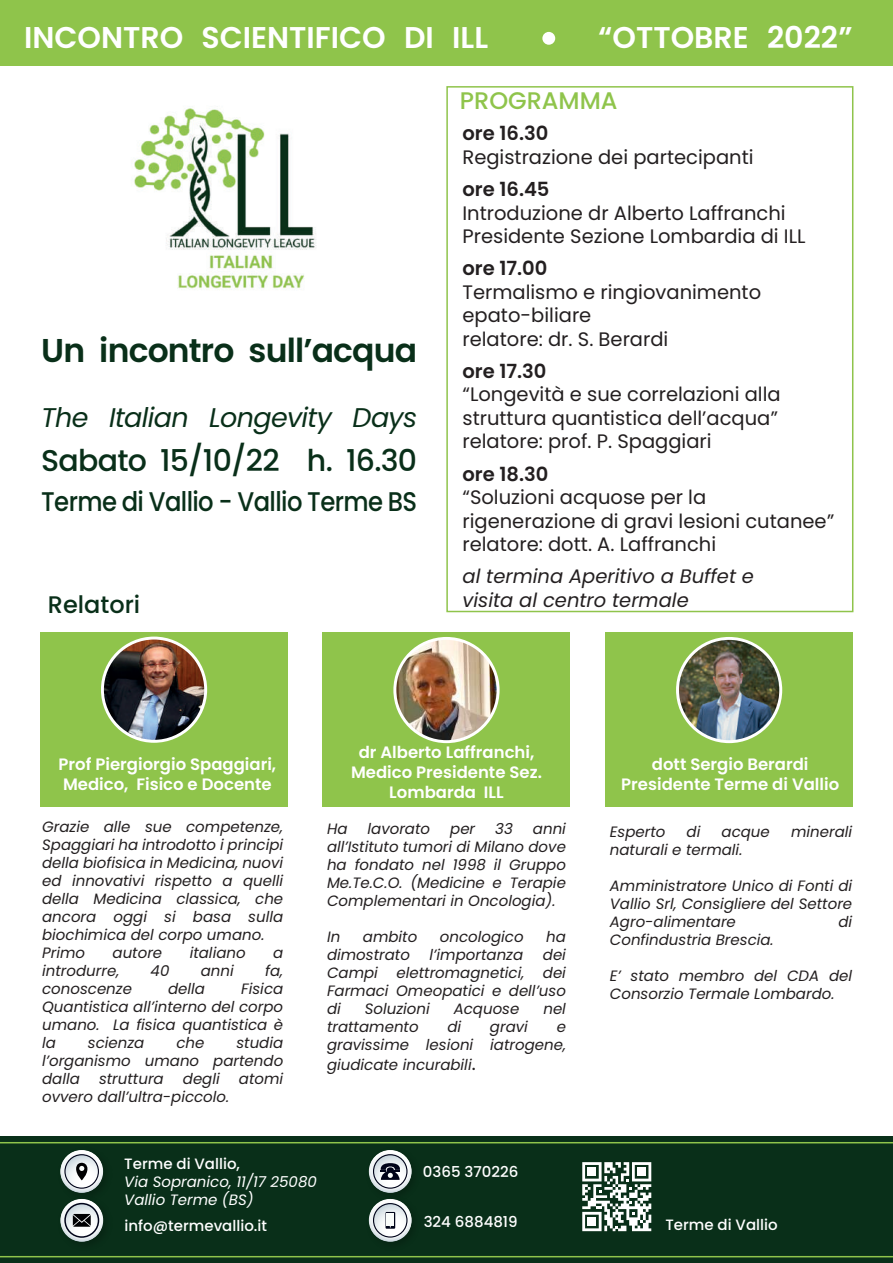
<style>
.page{position:relative;width:893px;height:1263px;background:#fff}
.page>*{position:absolute;margin:0;border:0;box-sizing:border-box;transform-origin:0 0}
.t1{font:600 33px "Poppins";letter-spacing:-.025em;color:#092f19}
.t2{font:600 30px "Poppins";color:#fff}
.t3{font:500 30px "Poppins";letter-spacing:-.025em;color:#092f19}
.t4{font:500 27px "Poppins";letter-spacing:-.025em;color:#092f19;scale:.9 1}
.t5{font:italic 27px "Poppins";letter-spacing:-.025em;color:#092f19}
.t6{font:500 24px "Poppins";color:#8fc44b}
.t7{font:500 24px "Poppins";color:#092f19}
.t8{font:19.5px/23.4px "Poppins";color:#231f20}
.t9{font:italic 19.5px/23.4px "Poppins";color:#231f20}
.t10{font:600 19.5px "Poppins";color:#231f20}
.t11{font:600 16.5px/19.8px "Poppins";color:#fff;text-align:center}
.t12{font:italic 15px/18px "Poppins";color:#231f20;text-align:justify}
.t13{font:500 15px "Poppins";color:#fff}
.t14{font:italic 15px/18px "Poppins";color:#fff}
.s1{font-weight:500;font-style:normal;font-size:16.5px}
</style>
<div class="page">
<img style="left:134px;top:106px;width:182px;height:184px">
<div style="left:446px;top:86px;width:407px;height:526px;border:2px solid #8fc44b"></div>
<div style="left:0;top:1137px;width:893px;height:126px;background:#092f19"></div>
<svg style="left:60px;top:1150px;width:43px;height:43px"></svg>
<svg style="left:369px;top:1199px;width:43px;height:43px"></svg>
<svg style="left:369px;top:1205px;width:42px;height:36px;background:#b4bdbe"></svg>
<img style="left:368px;top:1169px;width:37px;height:36px">
<svg style="left:369px;top:1150px;width:42px;height:43px"></svg>
<svg style="left:60px;top:1199px;width:43px;height:43px"></svg>
<svg style="left:61px;top:1199px;width:42px;height:42px"></svg>
<hr style="left:0;top:1142px;width:893px;height:1px;background:#8fc44b">
<hr style="left:0;top:1256px;width:893px;height:1px;background:#8fc44b">
<svg style="left:582px;top:1162px;width:69px;height:69px"></svg>
<div style="left:588px;top:1168px;width:8px;height:8px;background:#fff"></div>
<div style="left:638px;top:1168px;width:8px;height:8px;background:#fff"></div>
<div style="left:588px;top:1217px;width:8px;height:8px;background:#fff"></div>
<div style="left:0;top:0;width:893px;height:65px;background:#8fc44b"></div>
<div style="left:323px;top:632px;width:247px;height:175px;background:#8fc44b"></div>
<div style="left:40px;top:632px;width:247px;height:175px;background:#8fc44b"></div>
<div style="left:605px;top:632px;width:248px;height:175px;background:#8fc44b"></div>
<svg style="left:101px;top:637px;width:106px;height:106px"></svg>
<img style="left:104px;top:639px;width:100px;height:101px;border-radius:50px">
<svg style="left:393px;top:637px;width:107px;height:106px"></svg>
<img style="left:396px;top:640px;width:101px;height:100px;border-radius:50px">
<svg style="left:676px;top:637px;width:106px;height:106px"></svg>
<img style="left:679px;top:640px;width:100px;height:100px;border-radius:50px">
<div style="left:542px;top:32px;width:13px;height:13px;background:#fff;border-radius:50%"></div>
<h2 class="t2" style="left:24px;top:20px;width:465px">INCONTRO SCIENTIFICO DI ILL</h2>
<h2 class="t2" style="left:598px;top:20px;width:256px">“OTTOBRE 2022”</h2>
<h1 class="t1" style="left:41px;top:331px;width:377px">Un incontro sull’acqua</h1>
<h3 class="t5" style="left:41px;top:402px;width:377px">The Italian Longevity Days</h3>
<h2 class="t3" style="left:41px;top:443px;width:377px">Sabato 15/10/22 h. 16.30</h2>
<h3 class="t4" style="left:41px;top:485px;width:419px">Terme di Vallio - Vallio Terme BS</h3>
<h3 class="t7" style="left:48px;top:590px;width:94px">Relatori</h3>
<h3 class="t6" style="left:460px;top:87px;width:159px">PROGRAMMA</h3>
<h3 class="t10" style="left:462px;top:122px;width:87px">ore 16.30</h3>
<h3 class="t8" style="left:462px;top:145px;width:293px">Registrazione dei partecipanti</h3>
<h3 class="t10" style="left:462px;top:178px;width:89px">ore 16.45</h3>
<h3 class="t8" style="left:462px;top:201px;width:345px">Introduzione dr Alberto Laffranchi<br>Presidente Sezione Lombardia di ILL</h3>
<h3 class="t10" style="left:462px;top:257px;width:87px">ore 17.00</h3>
<h3 class="t8" style="left:462px;top:280px;width:300px">Termalismo e ringiovanimento epato-biliare<br>relatore: dr. S. Berardi</h3>
<h3 class="t10" style="left:462px;top:360px;width:86px">ore 17.30</h3>
<h3 class="t8" style="left:462px;top:383px;width:320px">“Longevità e sue correlazioni alla struttura quantistica dell’acqua” relatore: prof. P. Spaggiari</h3>
<h3 class="t10" style="left:462px;top:463px;width:87px">ore 18.30</h3>
<h3 class="t8" style="left:462px;top:486px;width:373px">“Soluzioni acquose per la rigenerazione di gravi lesioni cutanee” relatore: dott. A. Laffranchi</h3>
<h3 class="t9" style="left:462px;top:565px;width:293px">al termina Aperitivo a Buffet e visita al centro termale</h3>
<p class="t11" style="left:59px;top:755px;width:219px;text-align:left">Prof Piergiorgio Spaggiari,<br>Medico, Fisico e Docente</p>
<p class="t12" style="left:42px;top:817px;width:243px;text-align:left">Grazie alle sue competenze,<br>Spaggiari ha introdotto i principi della biofisica in Medicina, nuovi ed innovativi rispetto a quelli della Medicina classica, che ancora oggi si basa sulla biochimica del corpo umano.<br>Primo</p>
<p class="t12" style="left:113px;top:943px;width:51px">autore</p>
<p class="t12" style="left:190px;top:943px;width:58px">italiano</p>
<p class="t12" style="left:273px;top:943px;width:12px">a</p>
<p class="t12" style="left:42px;top:961px;width:79px">introdurre,</p>
<p class="t12" style="left:151px;top:961px;width:20px">40</p>
<p class="t12" style="left:201px;top:961px;width:35px">anni</p>
<p class="t12" style="left:265px;top:961px;width:20px">fa,</p>
<p class="t12" style="left:42px;top:979px;width:91px">conoscenze</p>
<p class="t12" style="left:168px;top:979px;width:38px">della</p>
<p class="t12" style="left:42px;top:979px;width:243px;text-indent:199px">Fisica Quantistica all’interno del corpo umano. La fisica quantistica è la</p>
<p class="t12" style="left:42px;top:1033px;width:243px;text-indent:194px">studia l’organismo umano partendo dalla</p>
<p class="t12" style="left:88px;top:1033px;width:58px">scienza</p>
<p class="t12" style="left:176px;top:1033px;width:30px">che</p>
<p class="t12" style="left:99px;top:1069px;width:66px">struttura</p>
<p class="t12" style="left:183px;top:1069px;width:38px">degli</p>
<p class="t12" style="left:239px;top:1069px;width:46px">atomi</p>
<p class="t12" style="left:42px;top:1087px;width:189px">ovvero dall’ultra-piccolo.</p>
<p class="t11" style="left:351px;top:743px;width:192px">dr Alberto Laffranchi,<br>Medico Presidente Sez.<br>Lombarda ILL</p>
<p class="t12" style="left:327px;top:820px;width:240px;text-indent:206px">anni all’Istituto tumori di Milano dove ha fondato nel 1998 il Gruppo Me.Te.C.O. (Medicine e Terapie Complementari in Oncologia).</p>
<p class="t12" style="left:327px;top:928px;width:15px">In</p>
<p class="t12" style="left:363px;top:928px;width:56px">ambito</p>
<p class="t12" style="left:440px;top:928px;width:85px">oncologico</p>
<p class="t12" style="left:546px;top:928px;width:21px">ha</p>
<p class="t12" style="left:327px;top:946px;width:84px">dimostrato</p>
<p class="t12" style="left:430px;top:946px;width:95px">l’importanza</p>
<p class="t12" style="left:327px;top:820px;width:22px">Ha</p>
<p class="t12" style="left:368px;top:820px;width:64px">lavorato</p>
<p class="t12" style="left:450px;top:820px;width:27px">per</p>
<p class="t12" style="left:495px;top:820px;width:19px">33</p>
<p class="t12" style="left:327px;top:946px;width:240px;text-indent:216px">dei Campi elettromagnetici, dei Farmaci Omeopatici e dell’uso di</p>
<p class="t12" style="left:365px;top:1000px;width:67px">Soluzioni</p>
<p class="t12" style="left:454px;top:1000px;width:67px">Acquose</p>
<p class="t12" style="left:543px;top:1000px;width:24px">nel</p>
<p class="t12" style="left:327px;top:1018px;width:93px">trattamento</p>
<p class="t12" style="left:447px;top:1018px;width:15px">di</p>
<p class="t12" style="left:490px;top:1018px;width:39px">gravi</p>
<p class="t12" style="left:327px;top:1018px;width:240px;text-align:right">e<br>gravissime lesioni iatrogene,</p>
<p class="t12" style="left:327px;top:1055px;width:150px">giudicate incurabili<span class="s1">.</span></p>
<p class="t13" style="left:124px;top:1155px;width:117px">Terme di Vallio,</p>
<p class="t14" style="left:124px;top:1173px;width:194px">Via Sopranico, 11/17 25080<br>Vallio Terme (BS)</p>
<p class="t13" style="left:423px;top:1163px;width:97px">0365 370226</p>
<p class="t11" style="left:621px;top:755px;width:219px">dott Sergio Berardi<br>Presidente Terme di Vallio</p>
<p class="t12" style="left:610px;top:823px;width:57px">Esperto</p>
<p class="t12" style="left:687px;top:823px;width:15px">di</p>
<p class="t12" style="left:722px;top:823px;width:50px">acque</p>
<p class="t12" style="left:791px;top:823px;width:63px">minerali</p>
<p class="t12" style="left:610px;top:841px;width:134px">naturali e termali.</p>
<p class="t12" style="left:610px;top:877px;width:244px">Amministratore Unico di Fonti di Vallio Srl, Consigliere del Settore Agro-alimentare</p>
<p class="t12" style="left:838px;top:913px;width:15px">di</p>
<p class="t12" style="left:610px;top:931px;width:165px">Confindustria Brescia.</p>
<p class="t12" style="left:610px;top:967px;width:244px">E’ stato membro del CDA del<br>Consorzio Termale Lombardo.</p>
<p class="t13" style="left:424px;top:1213px;width:95px">324 6884819</p>
<p class="t13" style="left:125px;top:1217px;width:144px">info@termevallio.it</p>
<p class="t13" style="left:665px;top:1216px;width:114px">Terme di Vallio</p>
</div>
